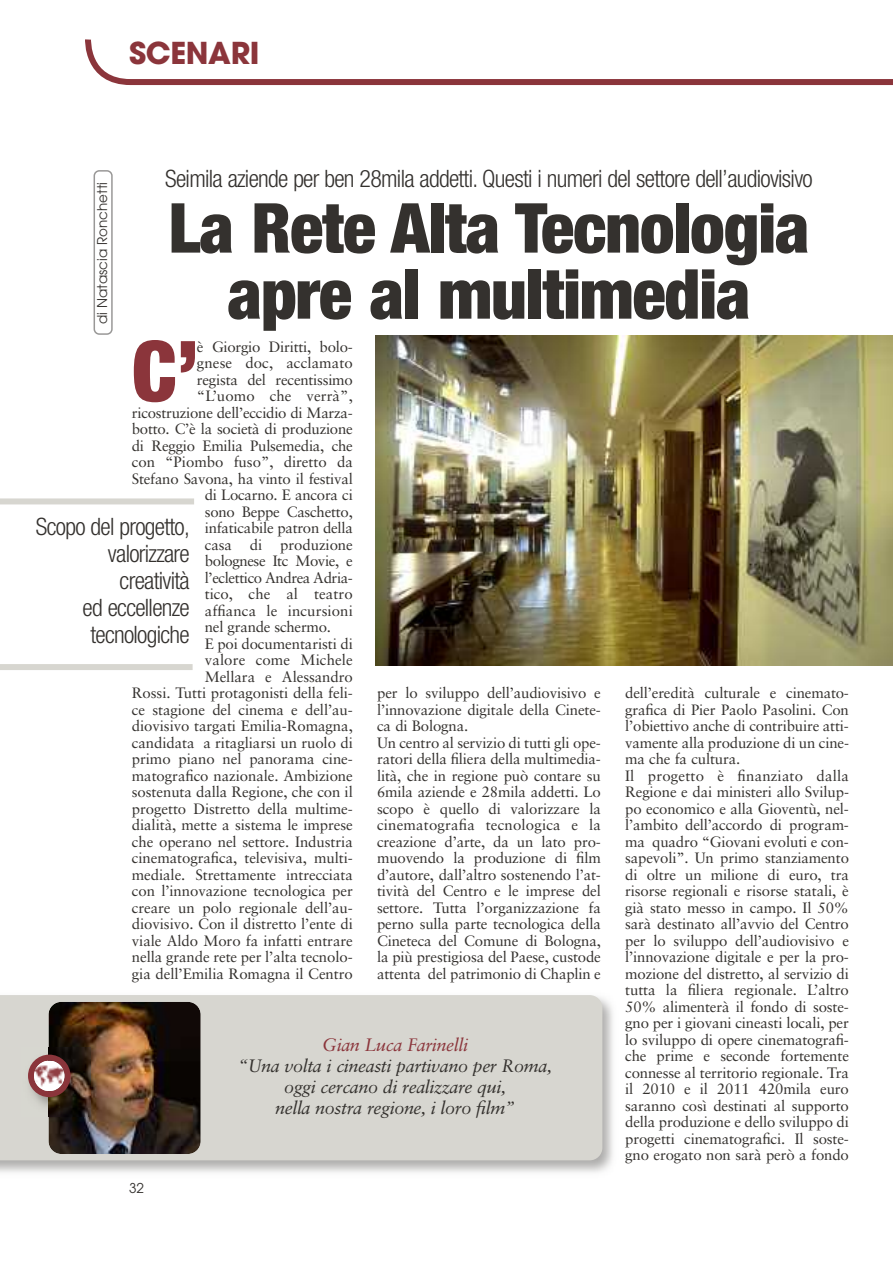
<style>
.page{position:relative;width:893px;height:1263px;background:#fff}
.page>*{position:absolute;margin:0;border:0;box-sizing:border-box;transform-origin:0 0}
.t1{font:900 condensed 84px "Helvetica Neue";color:#8b353b}
.t2{font:900 condensed 69px/66px "Helvetica Neue";letter-spacing:-.015em;color:#34312e;text-align:center}
.t3{font:700 30px "Avant Garde";letter-spacing:-.015em;color:#8b353b}
.t4{font:300 condensed 24px/27px "Helvetica Neue";letter-spacing:-.03em;color:#34312e;text-align:right}
.t5{font:italic 18px/21px "Sabon";letter-spacing:-.02em;color:#34312e;text-align:center}
.t6{font:italic 18px "Sabon";letter-spacing:-.02em;color:#8b353b}
.t7{font:15px/16.5px "Sabon";letter-spacing:-.01em;color:#34312e}
.t8{font:15px "Sabon";letter-spacing:-.03em;color:#34312e}
.t9{font:13.5px "Avant Garde";color:#34312e}
</style>
<div class="page">
<svg style="left:94px;top:170px;width:19px;height:165px"></svg>
<div style="left:0;top:498px;width:194px;height:6px;background:#d7d6d0"></div>
<div style="left:0;top:664px;width:193px;height:6px;background:#d7d6d0"></div>
<svg style="left:85px;top:39px;width:808px;height:47px"></svg>
<img style="left:376px;top:335px;width:517px;height:330px">
<div style="left:0;top:995px;width:602px;height:165px;background:#d7d6d0"></div>
<img style="left:21px;top:1048px;width:7px;height:69px">
<img style="left:28px;top:996px;width:179px;height:164px">
<img style="left:34px;top:1061px;width:31px;height:30px">
<h3 class="t3" style="left:129px;top:41px;width:132px">SCENARI</h3>
<p class="t9" style="left:97px;top:324px;width:143px;rotate:-90deg">di Natascia Ronchetti</p>
<h3 class="t4" style="left:165px;top:167px;width:649px">Seimila aziende per ben 28mila addetti. Questi i numeri del settore dell’audiovisivo</h3>
<h2 class="t2" style="left:169px;top:201px;width:642px">La Rete Alta Tecnologia apre al multimedia</h2>
<h1 class="t1" style="left:132px;top:341px;width:68px">C’</h1>
<p class="t7" style="left:197px;top:339px;width:157px">è Giorgio Diritti, bolo-</p>
<p class="t7" style="left:197px;top:356px;width:157px">gnese doc, acclamato</p>
<p class="t7" style="left:197px;top:372px;width:157px">regista del recentissimo</p>
<p class="t7" style="left:197px;top:389px;width:157px">“L’uomo che verrà”,</p>
<p class="t7" style="left:132px;top:405px;width:222px">ricostruzione dell’eccidio di Marza-</p>
<p class="t7" style="left:132px;top:422px;width:222px">botto. C’è la società di produzione</p>
<p class="t7" style="left:132px;top:438px;width:222px">di Reggio Emilia Pulsemedia, che</p>
<p class="t7" style="left:132px;top:455px;width:222px">con “Piombo fuso”, diretto da</p>
<p class="t7" style="left:132px;top:471px;width:222px">Stefano Savona, ha vinto il festival</p>
<p class="t7" style="left:205px;top:488px;width:149px">di Locarno. E ancora ci</p>
<p class="t7" style="left:205px;top:504px;width:149px">sono Beppe Caschetto,</p>
<p class="t7" style="left:205px;top:521px;width:149px">infaticabile patron della</p>
<p class="t7" style="left:205px;top:537px;width:149px">casa di produzione</p>
<p class="t8" style="left:205px;top:555px;width:149px">bolognese Itc Movie, e</p>
<p class="t8" style="left:205px;top:571px;width:149px">l’eclettico Andrea Adria-</p>
<p class="t7" style="left:205px;top:587px;width:149px">tico, che al teatro</p>
<p class="t7" style="left:205px;top:603px;width:149px">affianca le incursioni</p>
<p class="t7" style="left:205px;top:620px;width:128px">nel grande schermo.</p>
<p class="t7" style="left:205px;top:636px;width:149px">E poi documentaristi di</p>
<p class="t7" style="left:205px;top:653px;width:150px">valore come Michele</p>
<p class="t7" style="left:205px;top:669px;width:149px">Mellara e Alessandro</p>
<p class="t7" style="left:132px;top:686px;width:222px">Rossi. Tutti protagonisti della feli-</p>
<p class="t7" style="left:132px;top:702px;width:222px">ce stagione del cinema e dell’au-</p>
<p class="t7" style="left:132px;top:719px;width:222px">diovisivo targati Emilia-Romagna,</p>
<p class="t7" style="left:132px;top:735px;width:222px">candidata a ritagliarsi un ruolo di</p>
<p class="t7" style="left:132px;top:752px;width:222px">primo piano nel panorama cine-</p>
<p class="t7" style="left:132px;top:768px;width:222px">matografico nazionale. Ambizione</p>
<p class="t7" style="left:132px;top:785px;width:222px">sostenuta dalla Regione, che con il</p>
<p class="t7" style="left:132px;top:801px;width:222px">progetto Distretto della multime-</p>
<p class="t7" style="left:132px;top:818px;width:222px">dialità, mette a sistema le imprese</p>
<p class="t7" style="left:132px;top:834px;width:222px">che operano nel settore. Industria</p>
<p class="t7" style="left:132px;top:851px;width:222px">cinematografica, televisiva, multi-</p>
<p class="t7" style="left:132px;top:867px;width:222px">mediale. Strettamente intrecciata</p>
<p class="t7" style="left:132px;top:884px;width:222px">con l’innovazione tecnologica per</p>
<p class="t7" style="left:132px;top:900px;width:222px">creare un polo regionale dell’au-</p>
<p class="t7" style="left:132px;top:917px;width:222px">diovisivo. Con il distretto l’ente di</p>
<p class="t7" style="left:132px;top:933px;width:222px">viale Aldo Moro fa infatti entrare</p>
<p class="t7" style="left:132px;top:950px;width:222px">nella grande rete per l’alta tecnolo-</p>
<p class="t7" style="left:132px;top:966px;width:222px">gia dell’Emilia Romagna il Centro</p>
<h3 class="t4" style="left:36px;top:515px;width:155px">Scopo del progetto, valorizzare creatività<br>ed eccellenze tecnologiche</h3>
<p class="t7" style="left:377px;top:686px;width:225px">per lo sviluppo dell’audiovisivo e l’innovazione digitale della Cinete&shy;ca di Bologna.<br>Un centro al servizio di tutti gli ope&shy;ratori della filiera della multimedia&shy;lità, che in regione può contare su 6mila aziende e 28mila addetti. Lo scopo è quello di valorizzare la cinematografia tecnologica e la creazione d’arte, da un lato pro&shy;muovendo la produzione di film d’autore, dall’altro sostenendo l’at&shy;tività del Centro e le imprese del settore. Tutta l’organizzazione fa perno sulla parte tecnologica della Cineteca del Comune di Bologna, la più prestigiosa del Paese, custode attenta del patrimonio di Chaplin e</p>
<p class="t7" style="left:625px;top:686px;width:225px">dell’eredità culturale e cinemato&shy;grafica di Pier Paolo Pasolini. Con l’obiettivo anche di contribuire atti&shy;vamente alla produzione di un cine&shy;ma che fa cultura.<br>Il progetto è finanziato dalla Regione e dai ministeri allo Svilup&shy;po economico e alla Gioventù, nel&shy;l’ambito dell’accordo di program&shy;ma quadro “Giovani evoluti e con&shy;sapevoli”. Un primo stanziamento di oltre un milione di euro, tra risorse regionali e risorse statali, è già stato messo in campo. Il 50% sarà destinato all’avvio del Centro per lo sviluppo dell’audiovisivo e l’innovazione digitale e per la pro&shy;mozione del distretto, al servizio di tutta la filiera regionale. L’altro 50% alimenterà il fondo di soste&shy;gno per i giovani cineasti locali, per lo sviluppo di opere cinematografi&shy;che prime e seconde fortemente connesse al territorio regionale. Tra il 2010 e il 2011 420mila euro saranno così destinati al supporto della produzione e dello sviluppo di progetti cinematografici. Il soste&shy;gno erogato non sarà però a fondo</p>
<p class="t6" style="left:322px;top:1037px;width:147px">Gian Luca Farinelli</p>
<p class="t5" style="left:238px;top:1056px;width:315px">“Una volta i cineasti partivano per Roma, oggi cercano di realizzare qui,<br>nella nostra regione, i loro film”</p>
<p class="t9" style="left:129px;top:1183px;width:16px">32</p>
</div>
